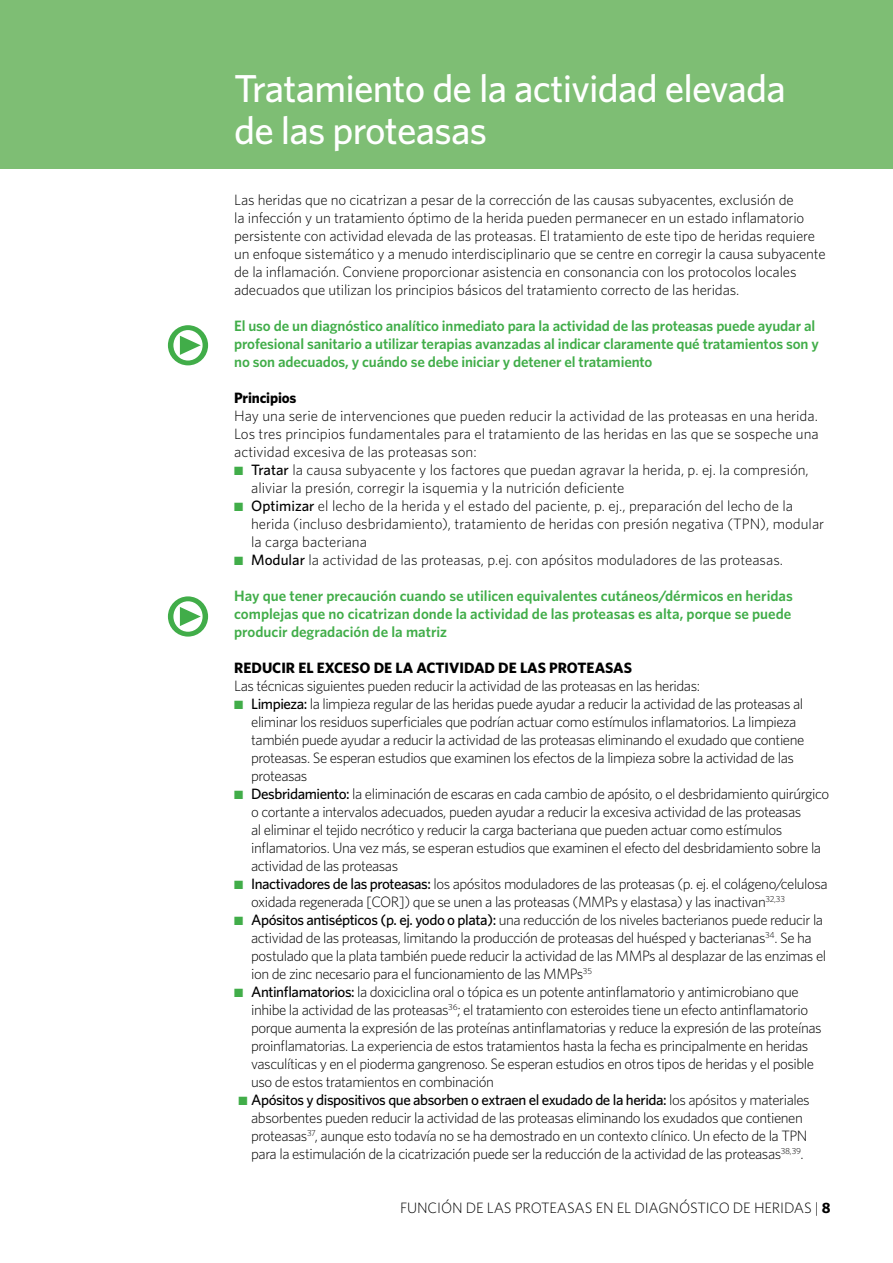
<style>
.page{position:relative;width:893px;height:1263px;background:#fff}
.page>*{position:absolute;margin:0;border:0;box-sizing:border-box;transform-origin:0 0}
.t1{font:54px "Meta Pro";color:#41ad49}
.t2{font:500 39px/41.7px "Whitney";letter-spacing:-.02em;color:#fff}
.t3{font:300 15px/18px "Whitney";letter-spacing:-.03em;color:#000}
.t4{font:300 15px/18px "Whitney";letter-spacing:-.01em;color:#000}
.t5{font:600 15px/18px "Whitney";letter-spacing:-.01em;color:#41ad49}
.t6{font:300 15px/18px "Whitney";color:#000}
.t7{font:700 15px "Whitney";color:#000}
.s1{color:#41ad49}
.s2{font-weight:500}
.s3{font-weight:700}
</style>
<div class="page">
<div style="left:0;top:0;width:893px;height:169px;background:#7ebe74"></div>
<h1 class="t1" style="left:165px;top:305px;width:47px">•</h1>
<h1 class="t1" style="left:165px;top:576px;width:47px">•</h1>
<h2 class="t2" style="left:234px;top:66px;width:553px">Tratamiento de la actividad elevada de las proteasas</h2>
<p class="t4" style="left:234px;top:190px;width:593px">Las heridas que no cicatrizan a pesar de la corrección de las causas subyacentes, exclusión de<br>la infección y un tratamiento óptimo de la herida pueden permanecer en un estado inflamatorio persistente con actividad elevada de las proteasas. El tratamiento de este tipo de heridas requiere un enfoque sistemático y a menudo interdisciplinario que se centre en corregir la causa subyacente de la inflamación. Conviene proporcionar asistencia en consonancia con los protocolos locales adecuados que utilizan los principios básicos del tratamiento correcto de las heridas.</p>
<p class="t5" style="left:234px;top:316px;width:586px">El uso de un diagnóstico analítico inmediato para la actividad de las proteasas puede ayudar al profesional sanitario a utilizar terapias avanzadas al indicar claramente qué tratamientos son y no son adecuados, y cuándo se debe iniciar y detener el tratamiento</p>
<p class="t7" style="left:234px;top:388px;width:64px">Principios</p>
<p class="t3" style="left:234px;top:406px;width:586px;text-align:justify">Hay una serie de intervenciones que pueden reducir la actividad de las proteasas en una herida.<br>Los tres principios fundamentales para el tratamiento de las heridas en las que se sospeche una actividad excesiva de las proteasas son:</p>
<p class="t6" style="left:251px;top:460px;width:559px;text-indent:-17px"><span class="s1">■</span> <span class="s2">Tratar</span> la causa subyacente y los factores que puedan agravar la herida, p. ej. la compresión, aliviar la presión, corregir la isquemia y la nutrición deficiente</p>
<p class="t6" style="left:251px;top:496px;width:574px;text-indent:-17px"><span class="s1">■</span> <span class="s2">Optimizar</span> el lecho de la herida y el estado del paciente, p. ej., preparación del lecho de la herida (incluso desbridamiento), tratamiento de heridas con presión negativa (TPN), modular la carga bacteriana</p>
<p class="t6" style="left:234px;top:550px;width:550px"><span class="s1">■</span> <span class="s2">Modular</span> la actividad de las proteasas, p.ej. con apósitos moduladores de las proteasas.</p>
<p class="t5" style="left:234px;top:586px;width:560px;text-align:justify">Hay que tener precaución cuando se utilicen equivalentes cutáneos/dérmicos en heridas complejas que no cicatrizan donde la actividad de las proteasas es alta, porque se puede producir degradación de la matriz</p>
<p class="t7" style="left:234px;top:658px;width:399px">REDUCIR EL EXCESO DE LA ACTIVIDAD DE LAS PROTEASAS</p>
<p class="t3" style="left:234px;top:676px;width:467px">Las técnicas siguientes pueden reducir la actividad de las proteasas en las heridas:</p>
<p class="t3" style="left:251px;top:694px;width:555px;text-indent:-17px"><span class="s1">■</span> <span class="s2">Limpieza:</span> la limpieza regular de las heridas puede ayudar a reducir la actividad de las proteasas al eliminar los residuos superficiales que podrían actuar como estímulos inflamatorios. La limpieza también puede ayudar a reducir la actividad de las proteasas eliminando el exudado que contiene proteasas. Se esperan estudios que examinen los efectos de la limpieza sobre la actividad de las proteasas</p>
<p class="t3" style="left:251px;top:784px;width:579px;text-indent:-17px"><span class="s1">■</span> <span class="s2">Desbridamiento:</span> la eliminación de escaras en cada cambio de apósito, o el desbridamiento quirúrgico o cortante a intervalos adecuados, pueden ayudar a reducir la excesiva actividad de las proteasas<br>al eliminar el tejido necrótico y reducir la carga bacteriana que pueden actuar como estímulos inflamatorios. Una vez más, se esperan estudios que examinen el efecto del desbridamiento sobre la actividad de las proteasas</p>
<p class="t3" style="left:251px;top:874px;width:578px;text-indent:-17px"><span class="s1">■</span> <span class="s2">Inactivadores de las proteasas:</span> los apósitos moduladores de las proteasas (p. ej. el colágeno/celulosa oxidada regenerada [COR]) que se unen a las proteasas (MMPs y elastasa) y las inactivan<sup>32,33</sup></p>
<p class="t3" style="left:251px;top:910px;width:576px;text-indent:-17px"><span class="s1">■</span> <span class="s2">Apósitos antisépticos (p. ej. yodo o plata):</span> una reducción de los niveles bacterianos puede reducir la actividad de las proteasas, limitando la producción de proteasas del huésped y bacterianas<sup>34</sup>. Se ha postulado que la plata también puede reducir la actividad de las MMPs al desplazar de las enzimas el ion de zinc necesario para el funcionamiento de las MMPs<sup>35</sup></p>
<p class="t3" style="left:251px;top:982px;width:572px;text-indent:-17px"><span class="s1">■</span> <span class="s2">Antinflamatorios:</span> la doxiciclina oral o tópica es un potente antinflamatorio y antimicrobiano que inhibe la actividad de las proteasas<sup>36</sup>; el tratamiento con esteroides tiene un efecto antinflamatorio porque aumenta la expresión de las proteínas antinflamatorias y reduce la expresión de las proteínas proinflamatorias. La experiencia de estos tratamientos hasta la fecha es principalmente en heridas vasculíticas y en el pioderma gangrenoso. Se esperan estudios en otros tipos de heridas y el posible uso de estos tratamientos en combinación</p>
<p class="t3" style="left:251px;top:1090px;width:560px;text-indent:-13px"><span class="s1">■</span> <span class="s2">Apósitos y dispositivos que absorben o extraen el exudado de la herida:</span> los apósitos y materiales absorbentes pueden reducir la actividad de las proteasas eliminando los exudados que contienen proteasas<sup>37</sup>, aunque esto todavía no se ha demostrado en un contexto clínico. Un efecto de la TPN para la estimulación de la cicatrización puede ser la reducción de la actividad de las proteasas<sup>38,39</sup>.</p>
<p class="t4" style="left:400px;top:1199px;width:432px">FUNCIÓN DE LAS PROTEASAS EN EL DIAGNÓSTICO DE HERIDAS | <span class="s3">8</span></p>
</div>
